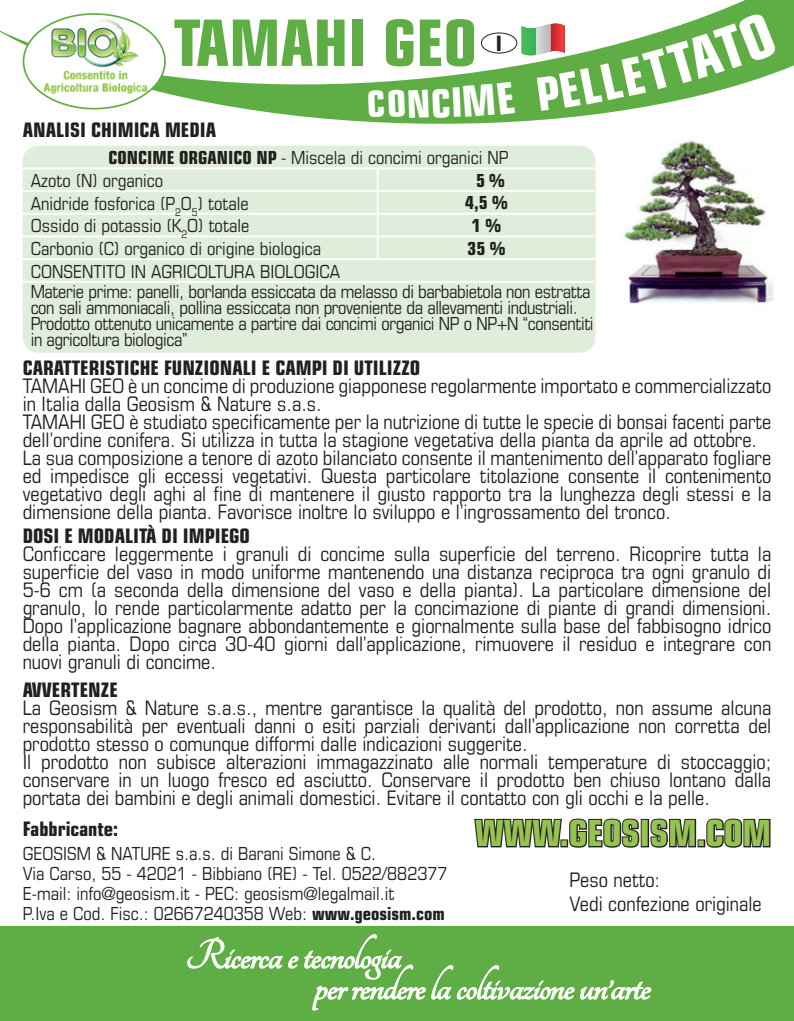
<style>
.page{position:relative;width:794px;height:1021px;background:#fff}
.page>*{position:absolute;margin:0;border:0;box-sizing:border-box;transform-origin:0 0}
.t1{font:700 condensed 64px "Eurostile LT Std";color:#5fad45}
.t2{font:700 45.2px "Tangerine";letter-spacing:-.02em;color:#fff}
.t3{font:700 condensed 36px "Eurostile LT Std";color:#95c350}
.t4{font:700 condensed 21.2px "Eurostile LT Std";color:#231f20}
.t5{font:condensed 20px/18px "Eurostile";color:#231f20}
.t6{font:700 condensed 20px "Eurostile LT Std";color:#231f20}
.t7{font:condensed 18px/20px "Eurostile";color:#231f20}
.t8{font:condensed 18px/16px "Eurostile";letter-spacing:-.02em;color:#231f20}
.t9{font:700 condensed 18px "Eurostile LT Std";color:#231f20}
.s1{font-family:"Eurostile LT Std";font-weight:700}
</style>
<div class="page">
<svg style="left:68px;top:106px;width:551px;height:18px"></svg>
<svg style="left:0;top:0;width:794px;height:106px"></svg>
<img style="left:622px;top:140px;width:152px;height:164px">
<div style="left:0;top:926px;width:794px;height:94px;background:#5fad45"></div>
<svg style="left:187px;top:934px;width:465px;height:77px"></svg>
<div style="left:481px;top:33px;width:36px;height:20px;border:1px solid #231f20;border-radius:50%"></div>
<div style="left:24px;top:14px;width:141px;height:95px;background:#fff;border-radius:50%"></div>
<img style="left:40px;top:12px;width:109px;height:83px">
<div style="left:23px;top:146px;width:572px;height:207px;background:#dfeeda;border-radius:16px"></div>
<hr style="left:23px;top:167px;width:355px;height:2px;background:#fff">
<hr style="left:378px;top:167px;width:216px;height:2px;background:#fff">
<hr style="left:377px;top:169px;width:2px;height:21px;background:#fff">
<hr style="left:23px;top:190px;width:355px;height:2px;background:#fff">
<hr style="left:378px;top:190px;width:216px;height:2px;background:#fff">
<hr style="left:377px;top:192px;width:2px;height:21px;background:#fff">
<hr style="left:23px;top:213px;width:355px;height:2px;background:#fff">
<hr style="left:378px;top:213px;width:216px;height:2px;background:#fff">
<hr style="left:377px;top:215px;width:2px;height:20px;background:#fff">
<hr style="left:23px;top:235px;width:355px;height:2px;background:#fff">
<hr style="left:378px;top:235px;width:216px;height:2px;background:#fff">
<hr style="left:377px;top:237px;width:2px;height:21px;background:#fff">
<hr style="left:23px;top:258px;width:355px;height:2px;background:#fff">
<hr style="left:378px;top:258px;width:216px;height:2px;background:#fff">
<hr style="left:23px;top:281px;width:355px;height:2px;background:#fff">
<hr style="left:378px;top:281px;width:216px;height:2px;background:#fff">
<svg style="left:474px;top:818px;width:166px;height:30px"></svg>
<div style="left:640px;top:818px;width:9px;height:29px;border:2px solid #231f20"></div>
<svg style="left:649px;top:818px;width:48px;height:30px"></svg>
<div style="left:697px;top:839px;width:8px;height:8px;border:2px solid #231f20"></div>
<svg style="left:705px;top:818px;width:66px;height:30px"></svg>
<svg style="left:521px;top:13px;width:255px;height:98px"></svg>
<div style="left:368px;top:82px;width:147px;height:36px;background:#5fad45"></div>
<h1 class="t1" style="left:173px;top:4px;width:305px">TAMAHI GEO</h1>
<p class="t6" style="left:23px;top:117px;width:195px">ANALISI CHIMICA MEDIA</p>
<p class="t4" style="left:496px;top:30px;width:8px">I</p>
<p class="t7" style="left:31px;top:145px;width:479px;line-height:23.2px;text-indent:78px"><span class="s1">CONCIME ORGANICO NP</span> - Miscela di concimi organici NP<br>Azoto (N) organico</p>
<p class="t9" style="left:476px;top:169px;width:30px">5 %</p>
<p class="t7" style="left:31px;top:193px;width:220px">Anidride fosforica (P<sub>2</sub>O<sub>5</sub>) totale</p>
<p class="t9" style="left:465px;top:192px;width:44px">4,5 %</p>
<p class="t7" style="left:31px;top:215px;width:220px">Ossido di potassio (K<sub>2</sub>O) totale</p>
<p class="t9" style="left:472px;top:214px;width:31px">1 %</p>
<p class="t7" style="left:31px;top:238px;width:292px">Carbonio (C) organico di origine biologica</p>
<p class="t9" style="left:467px;top:237px;width:40px">35 %</p>
<p class="t8" style="left:31px;top:261px;width:561px;line-height:20.4px">CONSENTITO IN AGRICOLTURA BIOLOGICA<br>Materie prime: panelli, borlanda essiccata da melasso di barbabietola non estratta</p>
<p class="t8" style="left:31px;top:299px;width:564px">con sali ammoniacali, pollina essiccata non proveniente da allevamenti industriali.<br>Prodotto ottenuto unicamente a partire dai concimi organici NP o NP+N “consentiti in agricoltura biologica”</p>
<p class="t6" style="left:23px;top:355px;width:399px">CARATTERISTICHE FUNZIONALI E CAMPI DI UTILIZZO</p>
<p class="t5" style="left:23px;top:376px;width:750px">TAMAHI GEO è un concime di produzione giapponese regolarmente importato e commercializzato in Italia dalla Geosism &amp; Nature s.a.s.<br>TAMAHI GEO è studiato specificamente per la nutrizione di tutte le specie di bonsai facenti parte dell’ordine conifera. Si utilizza in tutta la stagione vegetativa della pianta da aprile ad ottobre.<br>La sua composizione a tenore di azoto bilanciato consente il mantenimento dell’apparato fogliare ed impedisce gli eccessi vegetativi. Questa particolare titolazione consente il contenimento vegetativo degli aghi al fine di mantenere il giusto rapporto tra la lunghezza degli stessi e la dimensione della pianta. Favorisce inoltre lo sviluppo e l’ingrossamento del tronco.</p>
<p class="t6" style="left:23px;top:523px;width:229px">DOSI E MODALITÀ DI IMPIEGO</p>
<p class="t5" style="left:23px;top:544px;width:750px;text-align:justify">Conficcare leggermente i granuli di concime sulla superficie del terreno. Ricoprire tutta la superficie del vaso in modo uniforme mantenendo una distanza reciproca tra ogni granulo di 5-6 cm (a seconda della dimensione del vaso e della pianta). La particolare dimensione del granulo, lo rende particolarmente adatto per la concimazione di piante di grandi dimensioni.<br>Dopo l’applicazione bagnare abbondantemente e giornalmente sulla base del fabbisogno idrico della pianta. Dopo circa 30-40 giorni dall’applicazione, rimuovere il residuo e integrare con nuovi granuli di concime.</p>
<p class="t6" style="left:23px;top:677px;width:97px">AVVERTENZE</p>
<p class="t5" style="left:23px;top:698px;width:750px">La Geosism &amp; Nature s.a.s., mentre garantisce la qualità del prodotto, non assume alcuna responsabilità per eventuali danni o esiti parziali derivanti dall’applicazione non corretta del prodotto stesso o comunque difformi dalle indicazioni suggerite.<br>Il prodotto non subisce alterazioni immagazzinato alle normali temperature di stoccaggio; conservare in un luogo fresco ed asciutto. Conservare il prodotto ben chiuso lontano dalla portata dei bambini e degli animali domestici. Evitare il contatto con gli occhi e la pelle.</p>
<p class="t6" style="left:23px;top:816px;width:97px">Fabbricante:</p>
<p class="t7" style="left:23px;top:842px;width:426px">GEOSISM &amp; NATURE s.a.s. di Barani Simone &amp; C.<br>Via Carso, 55 - 42021 - Bibbiano (RE) - Tel. 0522/882377<br>E-mail: info@geosism.it - PEC: geosism@legalmail.it<br>P.Iva e Cod. Fisc.: 02667240358 Web: <span class="s1">www.geosism.com</span></p>
<h3 class="t3" style="left:475px;top:811px;width:298px">WWW.GEOSISM.COM</h3>
<p class="t5" style="left:569px;top:867px;width:194px;line-height:24px">Peso netto:<br>Vedi confezione originale</p>
<h2 class="t2" style="left:185px;top:933px;width:218px">Ricerca e tecnologia</h2>
<h2 class="t2" style="left:314px;top:964px;width:338px">per rendere la coltivazione un’arte</h2>
</div>
